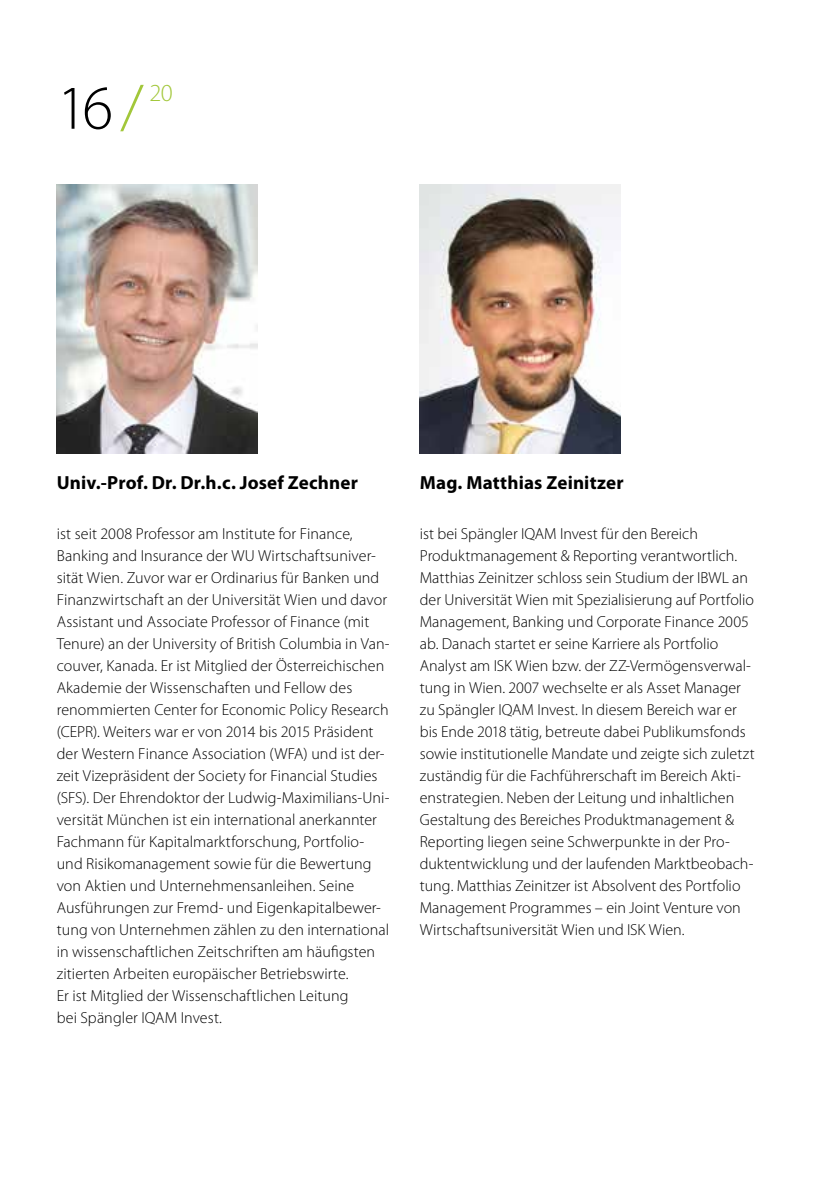
<style>
.page{position:relative;width:840px;height:1191px;background:#fff}
.page>*{position:absolute;margin:0;border:0;box-sizing:border-box;transform-origin:0 0}
.t1{font:300 62.6px "Myriad Pro";color:#000}
.t2{font:300 24.6px "Myriad Pro";color:#a2c73a}
.t3{font:700 19px "Myriad Pro";letter-spacing:.005em;color:#000}
.t4{font:300 16px/22px "Myriad Pro";letter-spacing:.005em;color:#000}
.s1{font-size:64px;color:#a2c73a}
</style>
<div class="page">
<img style="left:419px;top:184px;width:201px;height:270px">
<img style="left:57px;top:184px;width:200px;height:270px">
<h1 class="t1" style="left:57px;top:73px;width:88px">16<span class="s1">/</span></h1>
<h2 class="t2" style="left:149px;top:80px;width:25px">20</h2>
<p class="t3" style="left:57px;top:472px;width:302px">Univ.-Prof. Dr. Dr.h.c. Josef Zechner</p>
<p class="t4" style="left:57px;top:522px;width:334px">ist seit 2008 Professor am Institute for Finance, Banking and Insurance der WU Wirtschaftsuniver&shy;sität Wien. Zuvor war er Ordinarius für Banken und Finanzwirtschaft an der Universität Wien und davor Assistant und Associate Professor of Finance (mit Tenure) an der University of British Columbia in Van&shy;couver, Kanada. Er ist Mitglied der Österreichischen Akademie der Wissenschaften und Fellow des renommierten Center for Economic Policy Research (CEPR). Weiters war er von 2014 bis 2015 Präsident der Western Finance Association (WFA) und ist der&shy;zeit Vizepräsident der Society for Financial Studies (SFS). Der Ehrendoktor der Ludwig-Maximilians-Uni&shy;versität München ist ein international anerkannter Fachmann für Kapitalmarktforschung, Portfolio&shy;und Risikomanagement sowie für die Bewertung von Aktien und Unternehmensanleihen. Seine Ausführungen zur Fremd- und Eigenkapitalbewer&shy;tung von Unternehmen zählen zu den international in wissenschaftlichen Zeitschriften am häufigsten zitierten Arbeiten europäischer Betriebswirte.<br>Er ist Mitglied der Wissenschaftlichen Leitung<br>bei Spängler IQAM Invest.</p>
<p class="t3" style="left:419px;top:472px;width:205px">Mag. Matthias Zeinitzer</p>
<p class="t4" style="left:419px;top:522px;width:336px">ist bei Spängler IQAM Invest für den Bereich Produktmanagement &amp; Reporting verantwortlich.<br>Matthias Zeinitzer schloss sein Studium der IBWL an der Universität Wien mit Spezialisierung auf Portfolio Management, Banking und Corporate Finance 2005 ab. Danach startet er seine Karriere als Portfolio Analyst am ISK Wien bzw. der ZZ-Vermögensverwal&shy;tung in Wien. 2007 wechselte er als Asset Manager zu Spängler IQAM Invest. In diesem Bereich war er bis Ende 2018 tätig, betreute dabei Publikumsfonds sowie institutionelle Mandate und zeigte sich zuletzt zuständig für die Fachführerschaft im Bereich Akti&shy;enstrategien. Neben der Leitung und inhaltlichen Gestaltung des Bereiches Produktmanagement &amp; Reporting liegen seine Schwerpunkte in der Pro&shy;duktentwicklung und der laufenden Marktbeobach&shy;tung. Matthias Zeinitzer ist Absolvent des Portfolio Management Programmes – ein Joint Venture von Wirtschaftsuniversität Wien und ISK Wien.</p>
</div>
